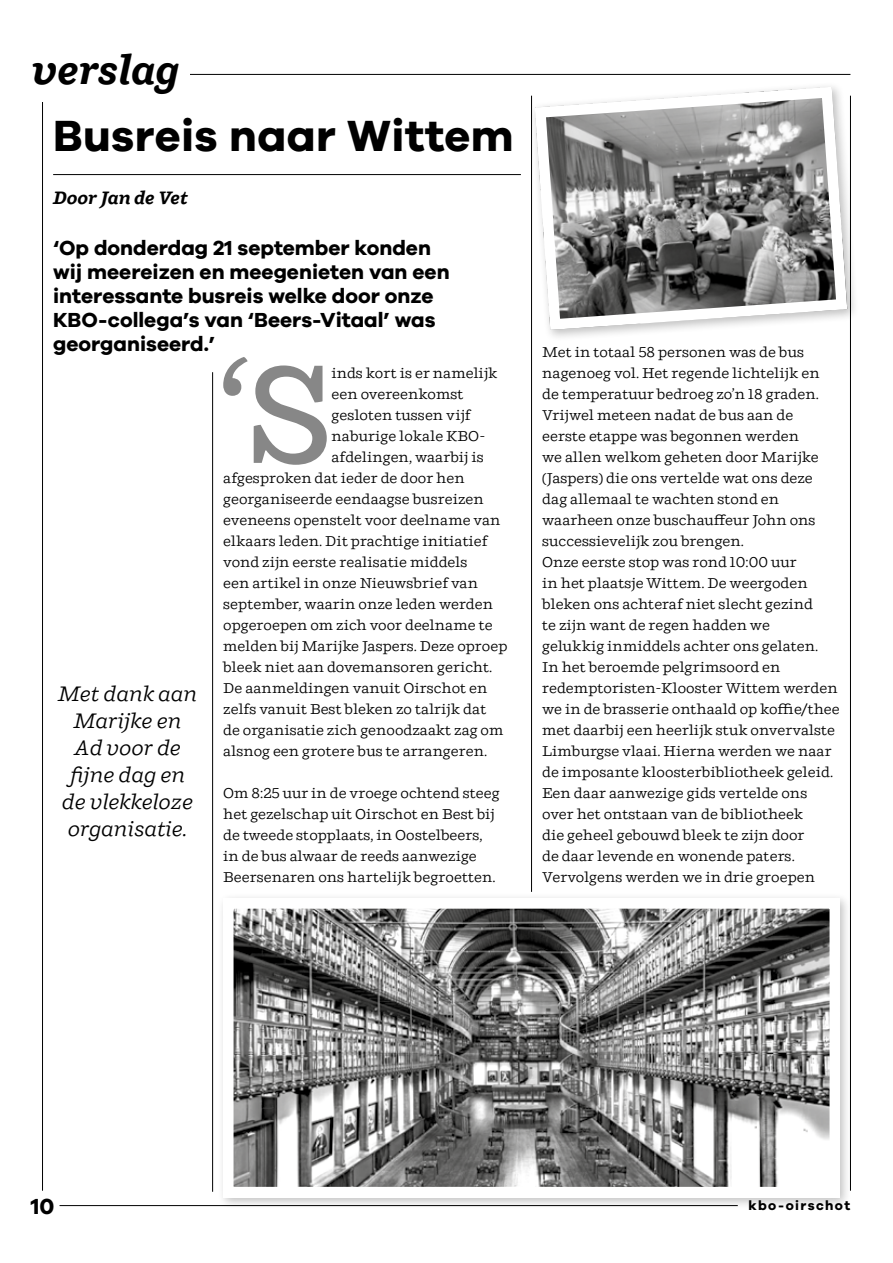
<style>
.page{position:relative;width:893px;height:1263px;background:#fff}
.page>*{position:absolute;margin:0;border:0;box-sizing:border-box;transform-origin:0 0}
.t1{font:500 136.05px "Ulises";color:#878787}
.t2{font:700 45px "Galano Grotesque";letter-spacing:.01em;color:#000}
.t3{font:italic 700 40.5px "Ulises";color:#000}
.t4{font:700 22.5px "Galano Grotesque";color:#000}
.t5{font:700 21px/24px "Galano Grotesque";color:#000}
.t6{font:italic 21px/27px "Ulises";color:#000;text-align:center}
.t7{font:italic 700 18px "Ulises";color:#000}
.t8{font:14.25px/21px "Ulises";color:#000}
.t9{font:700 13.5px "Galano Grotesque";letter-spacing:.1em;color:#000}
</style>
<div class="page">
<hr style="left:60px;top:1205px;width:678px;height:1px;background:#000">
<hr style="left:850px;top:96px;width:1px;height:1095px;background:#000">
<hr style="left:42px;top:96px;width:1px;height:1095px;background:#000">
<hr style="left:43px;top:74px;width:807px;height:1px;background:#000">
<hr style="left:531px;top:96px;width:1px;height:796px;background:#000">
<hr style="left:212px;top:372px;width:1px;height:820px;background:#000">
<div style="left:529px;top:81px;width:330px;height:261px;background:#fff"></div>
<svg style="left:531px;top:86px;width:322px;height:250px"></svg>
<div style="left:217px;top:892px;width:635px;height:317px;background:#000;opacity:.25"></div>
<img style="left:234px;top:909px;width:595px;height:277px">
<hr style="left:53px;top:174px;width:468px;height:1px;background:#000">
<div style="left:32px;top:38px;width:157px;height:64px;background:#fff"></div>
<h3 class="t3" style="left:32px;top:46px;width:149px">verslag</h3>
<h2 class="t2" style="left:53px;top:108px;width:462px">Busreis naar Wittem</h2>
<p class="t7" style="left:53px;top:187px;width:136px">Door Jan de Vet</p>
<h3 class="t5" style="left:53px;top:235px;width:398px">‘Op donderdag 21 september konden wij meereizen en meegenieten van een interessante busreis welke door onze KBO-collega’s van ‘Beers-Vitaal’ was georganiseerd.’</h3>
<h1 class="t1" style="left:216px;top:335px;width:117px">‘S</h1>
<p class="t8" style="left:331px;top:363px;width:168px">inds kort is er namelijk</p>
<p class="t8" style="left:331px;top:384px;width:134px">een overeenkomst</p>
<p class="t8" style="left:331px;top:405px;width:141px">gesloten tussen vijf</p>
<p class="t8" style="left:331px;top:426px;width:155px">naburige lokale KBO-</p>
<p class="t8" style="left:331px;top:447px;width:154px">afdelingen, waarbij is</p>
<p class="t8" style="left:223px;top:468px;width:243px">afgesproken dat ieder de door hen</p>
<p class="t8" style="left:223px;top:489px;width:262px">georganiseerde eendaagse busreizen</p>
<p class="t8" style="left:223px;top:510px;width:279px">eveneens openstelt voor deelname van</p>
<p class="t8" style="left:223px;top:531px;width:266px">elkaars leden. Dit prachtige initiatief</p>
<p class="t8" style="left:223px;top:552px;width:246px">vond zijn eerste realisatie middels</p>
<p class="t8" style="left:223px;top:573px;width:256px">een artikel in onze Nieuwsbrief van</p>
<p class="t8" style="left:223px;top:594px;width:271px">september, waarin onze leden werden</p>
<p class="t8" style="left:223px;top:615px;width:271px">opgeroepen om zich voor deelname te</p>
<p class="t8" style="left:223px;top:636px;width:286px">melden bij Marijke Jaspers. Deze oproep</p>
<p class="t8" style="left:223px;top:657px;width:271px">bleek niet aan dovemansoren gericht.</p>
<p class="t8" style="left:223px;top:678px;width:266px">De aanmeldingen vanuit Oirschot en</p>
<p class="t8" style="left:223px;top:699px;width:265px">zelfs vanuit Best bleken zo talrijk dat</p>
<p class="t8" style="left:223px;top:720px;width:282px">de organisatie zich genoodzaakt zag om</p>
<p class="t8" style="left:223px;top:741px;width:265px">alsnog een grotere bus te arrangeren.</p>
<p class="t8" style="left:223px;top:783px;width:278px">Om 8:25 uur in de vroege ochtend steeg het gezelschap uit Oirschot en Best bij de tweede stopplaats, in Oostelbeers, in de bus alwaar de reeds aanwezige Beersenaren ons hartelijk begroetten.</p>
<h3 class="t6" style="left:58px;top:681px;width:141px">Met dank aan<br>Marijke en<br>Ad voor de fijne dag en de vlekkeloze organisatie.</h3>
<p class="t8" style="left:542px;top:342px;width:299px">Met in totaal 58 personen was de bus nagenoeg vol. Het regende lichtelijk en de temperatuur bedroeg zo’n 18 graden.<br>Vrijwel meteen nadat de bus aan de eerste etappe was begonnen werden<br>we allen welkom geheten door Marijke (Jaspers) die ons vertelde wat ons deze dag allemaal te wachten stond en waarheen onze buschauffeur John ons successievelijk zou brengen.<br>Onze eerste stop was rond 10:00 uur<br>in het plaatsje Wittem. De weergoden bleken ons achteraf niet slecht gezind<br>te zijn want de regen hadden we<br>gelukkig inmiddels achter ons gelaten.<br>In het beroemde pelgrimsoord en redemptoristen-Klooster Wittem werden we in de brasserie onthaald op koffie/thee met daarbij een heerlijk stuk onvervalste Limburgse vlaai. Hierna werden we naar de imposante kloosterbibliotheek geleid.<br>Een daar aanwezige gids vertelde ons over het ontstaan van de bibliotheek<br>die geheel gebouwd bleek te zijn door<br>de daar levende en wonende paters.<br>Vervolgens werden we in drie groepen</p>
<h3 class="t4" style="left:31px;top:1193px;width:25px">10</h3>
<p class="t9" style="left:749px;top:1196px;width:103px">kbo-oirschot</p>
</div>
